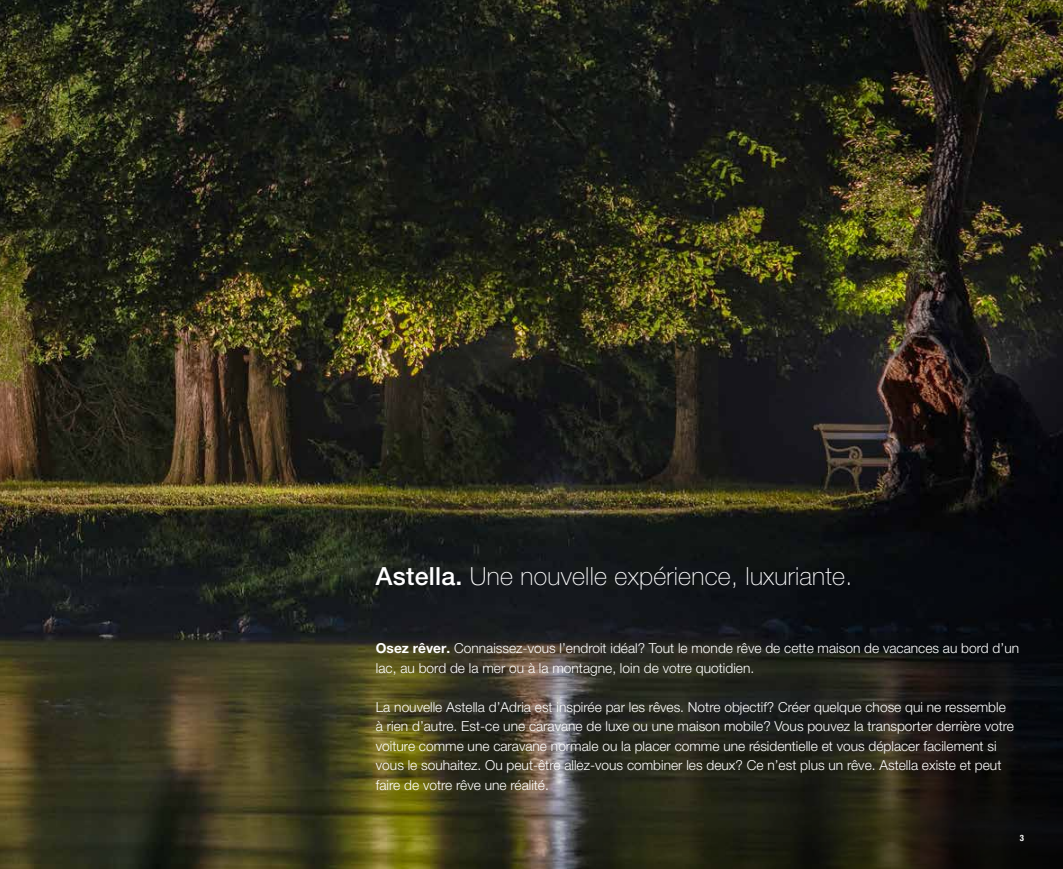
<style>
.page{position:relative;width:1063px;height:869px;background:#fff}
.page>*{position:absolute;margin:0;border:0;box-sizing:border-box;transform-origin:0 0}
.t1{font:100 25px "Helvetica Neue LT Pro";letter-spacing:.01em;color:#fff}
.t2{font:300 13.75px/19.5px "Helvetica Neue LT Pro";color:#fff}
.t3{font:700 condensed 8.75px "Helvetica Neue LT Pro";color:#fff}
.s1{font-weight:500}
.s2{font-weight:700}
</style>
<div class="page">
<img style="left:0;top:0;width:1063px;height:494px">
<svg style="left:0;top:494px;width:1063px;height:374px;background:#29291c"></svg>
<h1 class="t1" style="left:376px;top:562px;width:478px"><span class="s1">Astella.</span> Une nouvelle expérience, luxuriante.</h1>
<p class="t2" style="left:376px;top:637px;width:645px"><span class="s2">Osez rêver.</span> Connaissez-vous l’endroit idéal? Tout le monde rêve de cette maison de vacances au bord d’un lac, au bord de la mer ou à la montagne, loin de votre quotidien.</p>
<p class="t2" style="left:376px;top:696px;width:640px">La nouvelle Astella d’Adria est inspirée par les rêves. Notre objectif? Créer quelque chose qui ne ressemble à rien d’autre. Est-ce une caravane de luxe ou une maison mobile? Vous pouvez la transporter derrière votre voiture comme une caravane normale ou la placer comme une résidentielle et vous déplacer facilement si vous le souhaitez. Ou peut-être allez-vous combiner les deux? Ce n’est plus un rêve. Astella existe et peut faire de votre rêve une réalité.</p>
<p class="t3" style="left:1020px;top:832px;width:6px">3</p>
</div>
